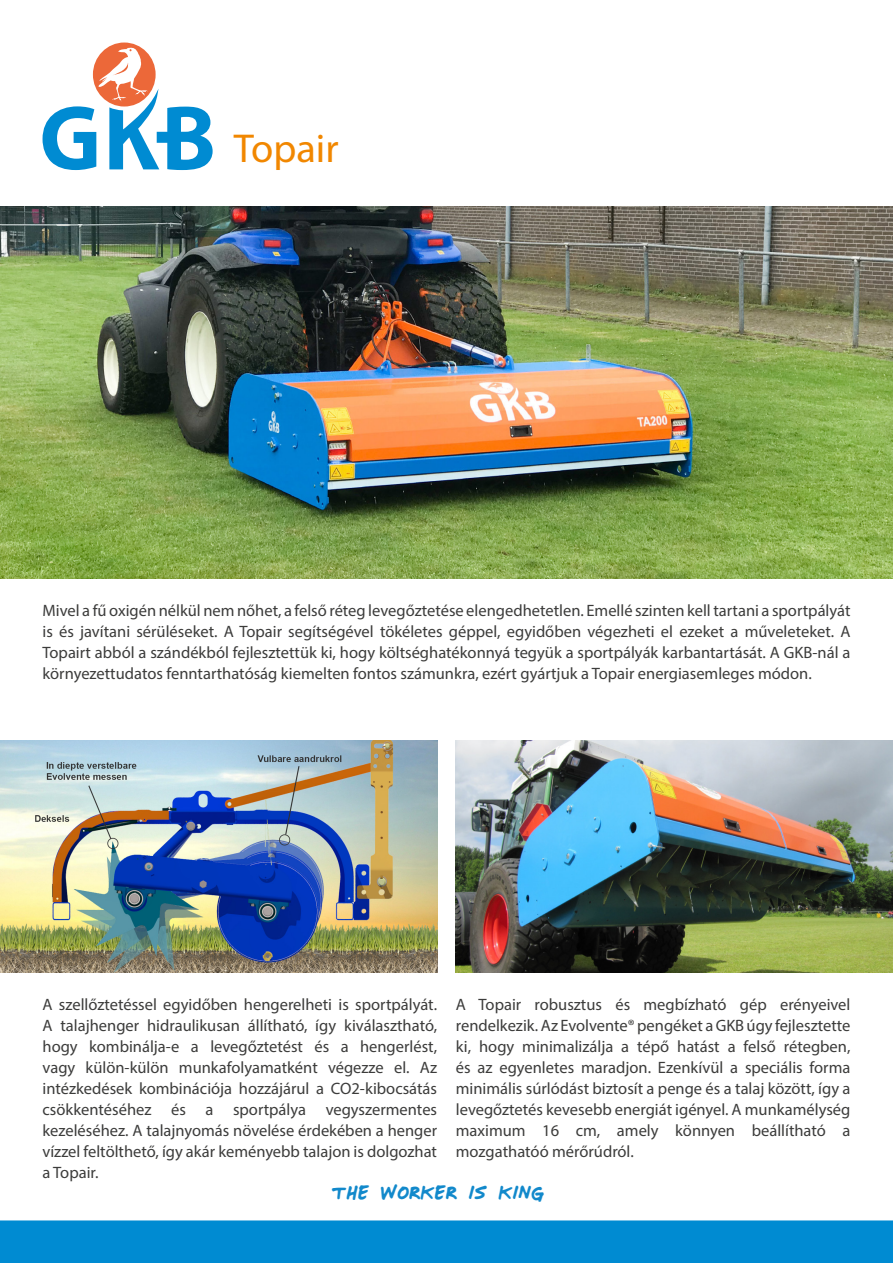
<style>
.page{position:relative;width:893px;height:1263px;background:#fff}
.page>*{position:absolute;margin:0;border:0;box-sizing:border-box;transform-origin:0 0}
.t1{font:40.5px "Myriad Pro";color:#f18700}
.t2{font:27px "Mr Marcoozie MEDIUM";color:#1289cb}
.t3{font:16.5px/21px "Myriad Pro";color:#3c3c3b;text-align:justify}
</style>
<div class="page">
<div style="left:0;top:1220px;width:893px;height:43px;background:#008bd2"></div>
<div style="left:93px;top:43px;width:63px;height:64px;background:#ec6839;border-radius:50%"></div>
<svg style="left:43px;top:47px;width:170px;height:123px"></svg>
<img style="left:0;top:741px;width:437px;height:232px">
<img style="left:456px;top:741px;width:437px;height:232px">
<img style="left:0;top:206px;width:893px;height:373px">
<h1 class="t1" style="left:234px;top:124px;width:106px">Topair</h1>
<p class="t3" style="left:43px;top:600px;width:809px">Mivel a fű oxigén nélkül nem nőhet, a felső réteg levegőztetése elengedhetetlen. Emellé szinten kell tartani a sportpályát is és javítani sérüléseket. A Topair segítségével tökéletes géppel, egyidőben végezheti el ezeket a műveleteket. A Topairt abból a szándékból fejlesztettük ki, hogy költséghatékonnyá tegyük a sportpályák karbantartását. A GKB-nál a környezettudatos fenntarthatóság kiemelten fontos számunkra, ezért gyártjuk a Topair energiasemleges módon.</p>
<p class="t3" style="left:456px;top:994px;width:396px">A Topair robusztus és megbízható gép erényeivel rendelkezik. Az Evolvente® pengéket a GKB úgy fejlesztette ki, hogy minimalizálja a tépő hatást a felső rétegben, és az egyenletes maradjon. Ezenkívül a speciális forma minimális súrlódást biztosít a penge és a talaj között, így a levegőztetés kevesebb energiát igényel. A munkamélység maximum 16 cm, amely könnyen beállítható a mozgathatóó mérőrúdról.</p>
<p class="t3" style="left:43px;top:994px;width:396px">A szellőztetéssel egyidőben hengerelheti is sportpályát.<br>A talajhenger hidraulikusan állítható, így kiválasztható, hogy kombinálja-e a levegőztetést és a hengerlést, vagy külön-külön munkafolyamatként végezze el. Az intézkedések kombinációja hozzájárul a CO2-kibocsátás csökkentéséhez és a sportpálya vegyszermentes kezeléséhez. A talajnyomás növelése érdekében a henger vízzel feltölthető, így akár keményebb talajon is dolgozhat a Topair.</p>
<h2 class="t2" style="left:332px;top:1178px;width:214px">the worker is king</h2>
</div>
